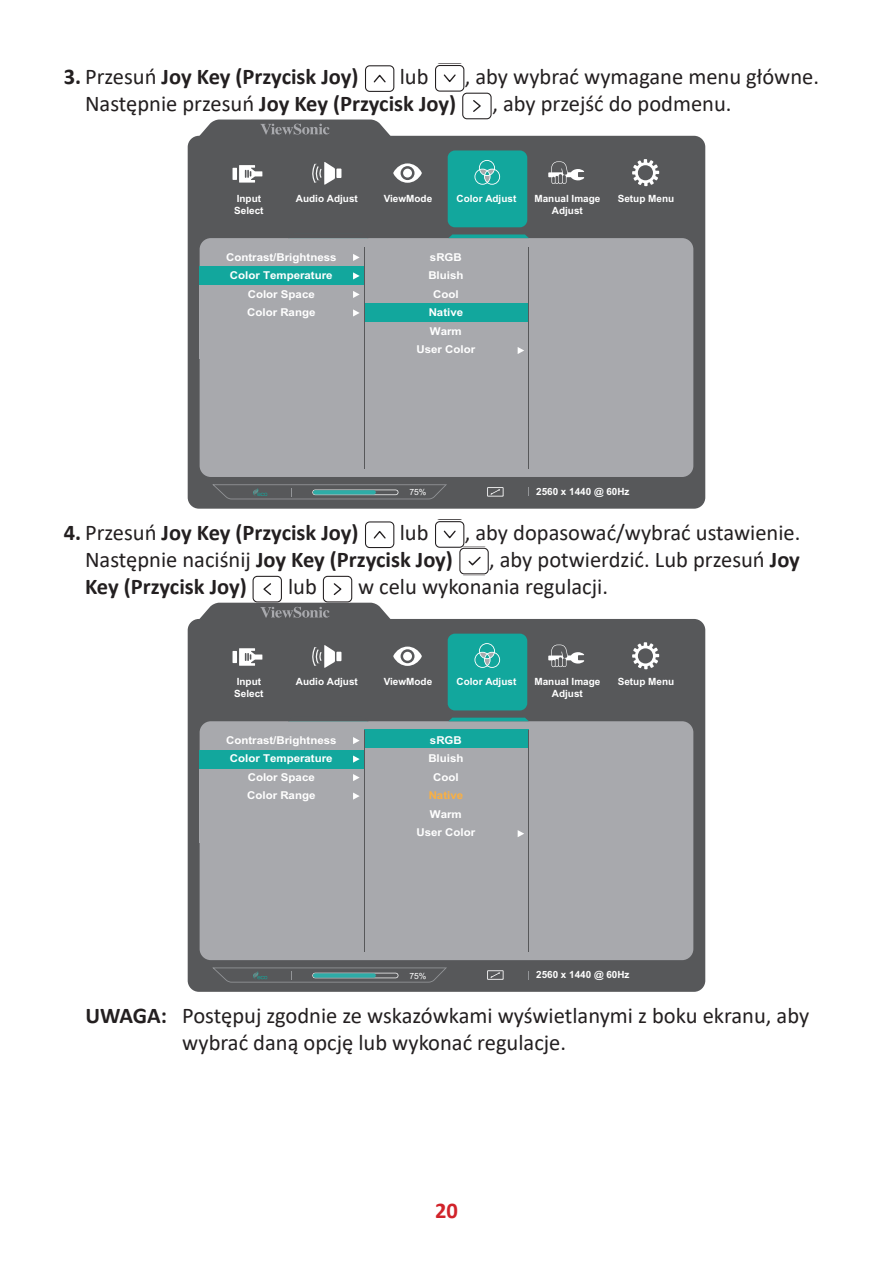
<style>
.page{position:relative;width:893px;height:1263px;background:#fff}
.page>*{position:absolute;margin:0;border:0;box-sizing:border-box;transform-origin:0 0}
.t1{font:22.5px/27px "Calibri";color:#231f20}
.t2{font:700 22.5px "Calibri";color:#231f20}
.t3{font:700 22.5px "Calibri";color:#d1232a}
.t4{font:700 10.8px/18.5px "Arial";color:#fff;text-align:center;scale:1.06 1}
.t5{font:700 10.8px "Arial";color:#fbb041;scale:1.06 1}
.t6{font:700 9.9px/12px "Arial";color:#fff}
.t7{font:8.55px "Arial";color:#fff}
.s1{font-weight:400}
.s2{font-weight:700}
</style>
<div class="page">
<div style="left:365px;top:65px;width:29px;height:27px;border:1px solid #231f20;border-radius:4px"></div>
<svg style="left:373px;top:74px;width:13px;height:9px"></svg>
<div style="left:435px;top:65px;width:29px;height:27px;border:1px solid #231f20;border-radius:4px"></div>
<svg style="left:443px;top:74px;width:13px;height:9px"></svg>
<div style="left:462px;top:93px;width:30px;height:26px;border:1px solid #231f20;border-radius:4px"></div>
<svg style="left:473px;top:100px;width:8px;height:12px"></svg>
<div style="left:188px;top:136px;width:517px;height:373px;background:#57585a;border-radius:11px"></div>
<div style="left:200px;top:238px;width:493px;height:239px;background:#a8a9ad;border-radius:11px"></div>
<div style="left:448px;top:150px;width:79px;height:77px;background:#12a79d;border-radius:7px"></div>
<svg style="left:353px;top:309px;width:7px;height:7px"></svg>
<svg style="left:353px;top:254px;width:7px;height:7px"></svg>
<div style="left:364px;top:304px;width:164px;height:18px;background:#12a79d"></div>
<hr style="left:528px;top:247px;width:1px;height:222px;background:#57585a">
<hr style="left:364px;top:247px;width:1px;height:222px;background:#57585a">
<svg style="left:487px;top:487px;width:17px;height:10px"></svg>
<svg style="left:212px;top:484px;width:235px;height:15px"></svg>
<svg style="left:194px;top:120px;width:202px;height:17px"></svg>
<svg style="left:288px;top:238px;width:80px;height:1px"></svg>
<svg style="left:449px;top:234px;width:80px;height:4px"></svg>
<svg style="left:518px;top:347px;width:6px;height:7px"></svg>
<svg style="left:632px;top:159px;width:27px;height:27px"></svg>
<svg style="left:393px;top:163px;width:29px;height:20px"></svg>
<div style="left:403px;top:169px;width:9px;height:9px;background:#fff;border-radius:50%"></div>
<svg style="left:548px;top:161px;width:36px;height:23px"></svg>
<hr style="left:233px;top:168px;width:4px;height:12px;background:#fff">
<svg style="left:239px;top:165px;width:23px;height:18px"></svg>
<div style="left:336px;top:169px;width:5px;height:9px;background:#fff"></div>
<svg style="left:312px;top:162px;width:23px;height:23px"></svg>
<svg style="left:474px;top:160px;width:26px;height:25px"></svg>
<svg style="left:353px;top:291px;width:7px;height:7px"></svg>
<div style="left:200px;top:267px;width:164px;height:18px;background:#12a79d"></div>
<svg style="left:353px;top:272px;width:7px;height:7px"></svg>
<div style="left:365px;top:521px;width:29px;height:27px;border:1px solid #231f20;border-radius:4px"></div>
<svg style="left:373px;top:531px;width:13px;height:8px"></svg>
<div style="left:435px;top:521px;width:29px;height:27px;border:1px solid #231f20;border-radius:4px"></div>
<svg style="left:443px;top:530px;width:13px;height:9px"></svg>
<div style="left:459px;top:548px;width:30px;height:26px;border:1px solid #231f20;border-radius:4px"></div>
<svg style="left:468px;top:556px;width:13px;height:10px"></svg>
<div style="left:253px;top:576px;width:29px;height:26px;border:1px solid #231f20;border-radius:4px"></div>
<svg style="left:263px;top:583px;width:8px;height:12px"></svg>
<div style="left:323px;top:576px;width:29px;height:26px;border:1px solid #231f20;border-radius:4px"></div>
<svg style="left:333px;top:583px;width:9px;height:12px"></svg>
<div style="left:188px;top:619px;width:517px;height:373px;background:#57585a;border-radius:11px"></div>
<div style="left:200px;top:721px;width:493px;height:239px;background:#a8a9ad;border-radius:11px"></div>
<div style="left:448px;top:634px;width:79px;height:76px;background:#12a79d;border-radius:7px"></div>
<svg style="left:353px;top:792px;width:7px;height:8px"></svg>
<svg style="left:353px;top:737px;width:7px;height:7px"></svg>
<div style="left:364px;top:729px;width:164px;height:19px;background:#12a79d"></div>
<hr style="left:528px;top:730px;width:1px;height:222px;background:#57585a">
<hr style="left:364px;top:730px;width:1px;height:222px;background:#57585a">
<svg style="left:487px;top:970px;width:17px;height:10px"></svg>
<svg style="left:212px;top:967px;width:235px;height:15px"></svg>
<svg style="left:194px;top:603px;width:197px;height:17px"></svg>
<svg style="left:288px;top:721px;width:80px;height:1px"></svg>
<svg style="left:449px;top:718px;width:80px;height:3px"></svg>
<svg style="left:518px;top:830px;width:6px;height:7px"></svg>
<svg style="left:632px;top:642px;width:27px;height:27px"></svg>
<svg style="left:393px;top:647px;width:29px;height:19px"></svg>
<div style="left:403px;top:652px;width:9px;height:9px;background:#fff;border-radius:50%"></div>
<svg style="left:548px;top:645px;width:36px;height:22px"></svg>
<hr style="left:233px;top:651px;width:4px;height:12px;background:#fff">
<svg style="left:239px;top:648px;width:23px;height:18px"></svg>
<div style="left:336px;top:652px;width:5px;height:9px;background:#fff"></div>
<svg style="left:312px;top:645px;width:23px;height:23px"></svg>
<svg style="left:474px;top:643px;width:26px;height:25px"></svg>
<svg style="left:353px;top:774px;width:7px;height:7px"></svg>
<div style="left:200px;top:750px;width:164px;height:18px;background:#12a79d"></div>
<svg style="left:353px;top:755px;width:7px;height:8px"></svg>
<p class="t2" style="left:64px;top:60px;width:296px">3. <span class="s1">Przesuń</span> Joy Key (Przycisk Joy)</p>
<p class="t1" style="left:400px;top:62px;width:30px">lub</p>
<p class="t1" style="left:465px;top:62px;width:356px">, aby wybrać wymagane menu główne.</p>
<p class="t2" style="left:85px;top:87px;width:373px"><span class="s1">Następnie przesuń</span> Joy Key (Przycisk Joy)</p>
<p class="t1" style="left:492px;top:89px;width:241px">, aby przejść do podmenu.</p>
<p class="t6" style="left:384px;top:193px;width:50px">ViewMode</p>
<p class="t6" style="left:457px;top:193px;width:61px">Color Adjust</p>
<p class="t6" style="left:534px;top:192px;width:67px">Manual Image</p>
<p class="t6" style="left:618px;top:193px;width:58px">Setup Menu</p>
<p class="t6" style="left:552px;top:204px;width:32px">Adjust</p>
<p class="t6" style="left:234px;top:193px;width:31px">Input<br>Select</p>
<p class="t6" style="left:296px;top:193px;width:63px">Audio Adjust</p>
<p class="t4" style="left:226px;top:248px;width:106px">Contrast/Brightness<br>Color Temperature<br>Color Space<br>Color Range</p>
<p class="t4" style="left:417px;top:248px;width:57px">sRGB<br>Bluish<br>Cool<br>Native<br>Warm<br>User Color</p>
<p class="t7" style="left:409px;top:487px;width:19px">75%</p>
<p class="t6" style="left:536px;top:486px;width:95px">2560 x 1440 @ 60Hz</p>
<p class="t2" style="left:64px;top:516px;width:296px">4. <span class="s1">Przesuń</span> Joy Key (Przycisk Joy)</p>
<p class="t1" style="left:400px;top:518px;width:30px">lub</p>
<p class="t1" style="left:465px;top:518px;width:337px">, aby dopasować/wybrać ustawienie.</p>
<p class="t2" style="left:85px;top:543px;width:369px"><span class="s1">Następnie naciśnij</span> Joy Key (Przycisk Joy)</p>
<p class="t1" style="left:489px;top:545px;width:312px">, aby potwierdzić. Lub przesuń <span class="s2">Joy</span></p>
<p class="t2" style="left:85px;top:570px;width:163px">Key (Przycisk Joy)</p>
<p class="t1" style="left:288px;top:572px;width:30px">lub</p>
<p class="t1" style="left:358px;top:572px;width:251px">w celu wykonania regulacji.</p>
<p class="t6" style="left:384px;top:676px;width:50px">ViewMode</p>
<p class="t6" style="left:457px;top:676px;width:61px">Color Adjust</p>
<p class="t6" style="left:534px;top:675px;width:67px">Manual Image</p>
<p class="t6" style="left:618px;top:676px;width:58px">Setup Menu</p>
<p class="t6" style="left:552px;top:687px;width:32px">Adjust</p>
<p class="t6" style="left:234px;top:676px;width:31px">Input<br>Select</p>
<p class="t6" style="left:296px;top:676px;width:63px">Audio Adjust</p>
<p class="t4" style="left:226px;top:731px;width:106px">Contrast/Brightness<br>Color Temperature<br>Color Space<br>Color Range</p>
<p class="t4" style="left:428px;top:731px;width:35px">sRGB<br>Bluish<br>Cool</p>
<p class="t5" style="left:429px;top:788px;width:34px">Native</p>
<p class="t4" style="left:417px;top:805px;width:57px">Warm<br>User Color</p>
<p class="t7" style="left:409px;top:970px;width:19px">75%</p>
<p class="t6" style="left:536px;top:969px;width:95px">2560 x 1440 @ 60Hz</p>
<p class="t1" style="left:182px;top:1001px;width:628px;text-indent:-97px"><span class="s2">UWAGA:</span> Postępuj zgodnie ze wskazówkami wyświetlanymi z boku ekranu, aby wybrać daną opcję lub wykonać regulacje.</p>
<p class="t3" style="left:435px;top:1194px;width:24px">20</p>
</div>
